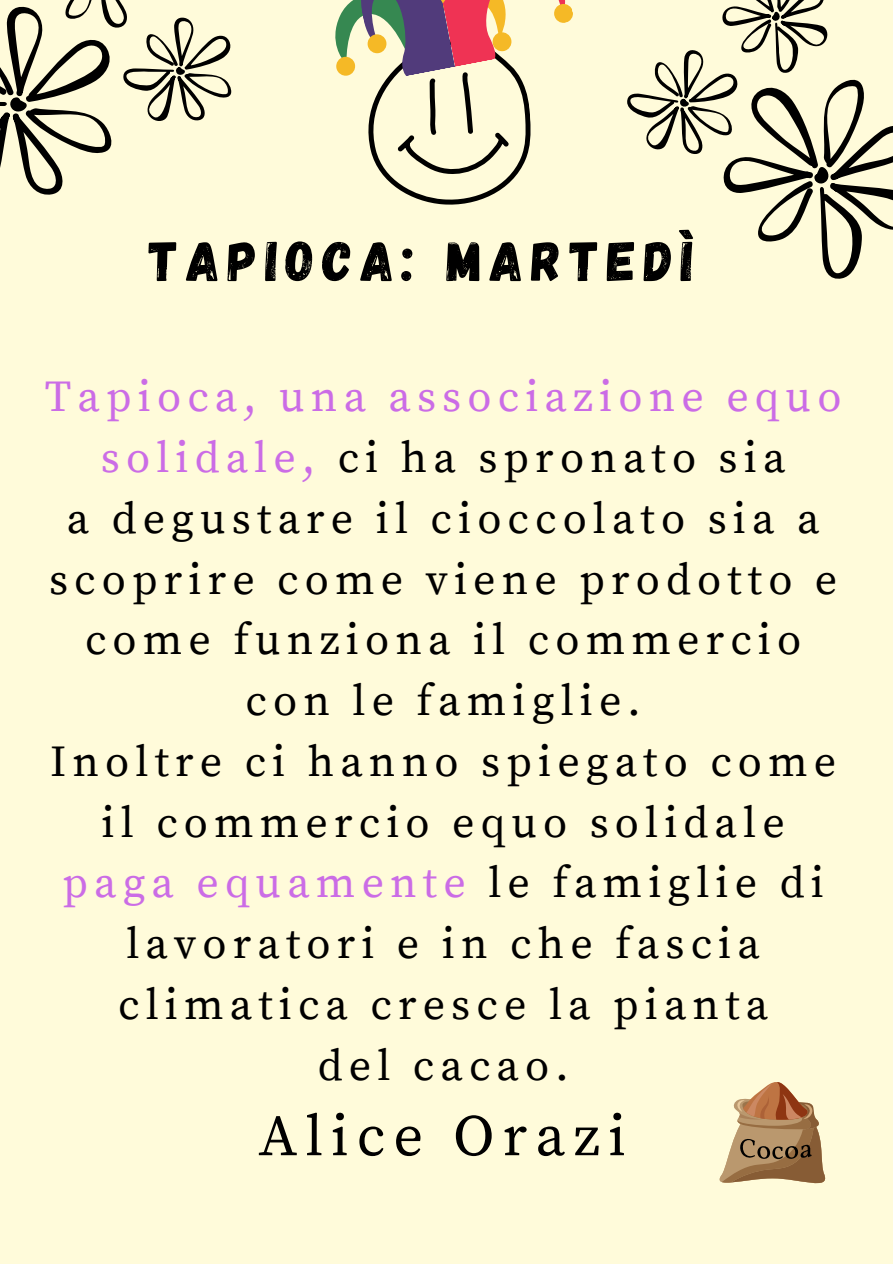
<style>
.page{position:relative;width:893px;height:1264px;background:#fff}
.page>*{position:absolute;margin:0;border:0;box-sizing:border-box;transform-origin:0 0}
.t1{font:58.35px "Source Serif Pro";letter-spacing:.14em;color:#000}
.t2{font:56.1px "Gagalin";letter-spacing:.14em;color:#000}
.t3{font:43.8px/60.8px "Source Serif Pro";letter-spacing:.14em;color:#000;text-align:center}
.t4{font:43.8px/60.8px "Source Serif Pro";letter-spacing:.14em;color:#cb6ce6;text-align:center}
.s1{color:#000}
.s2{color:#cb6ce6}
</style>
<div class="page">
<div style="left:0;top:0;width:892px;height:1263px;background:#fffbda"></div>
<svg style="left:0;top:0;width:232px;height:195px"></svg>
<svg style="left:627px;top:0;width:265px;height:279px"></svg>
<svg style="left:335px;top:0;width:238px;height:205px"></svg>
<svg style="left:719px;top:1082px;width:107px;height:102px"></svg>
<p class="t2" style="left:149px;top:225px;width:545px">TAPIOCA: MARTEDÌ</p>
<p class="t4" style="left:45px;top:368px;width:798px">Tapioca, una associazione equo solidale, <span class="s1">ci ha spronato sia</span></p>
<p class="t3" style="left:49px;top:489px;width:789px">a degustare il cioccolato sia a scoprire come viene prodotto e come funziona il commercio</p>
<p class="t3" style="left:245px;top:672px;width:396px">con le famiglie.</p>
<p class="t3" style="left:50px;top:732px;width:787px">Inoltre ci hanno spiegato come</p>
<h1 class="t3" style="left:102px;top:793px;width:684px">il commercio equo solidale</h1>
<p class="t3" style="left:62px;top:854px;width:762px"><span class="s2">paga equamente</span> le famiglie di lavoratori e in che fascia climatica cresce la pianta</p>
<p class="t3" style="left:318px;top:1036px;width:252px">del cacao.</p>
<p class="t1" style="left:258px;top:1101px;width:368px">Alice Orazi</p>
</div>
